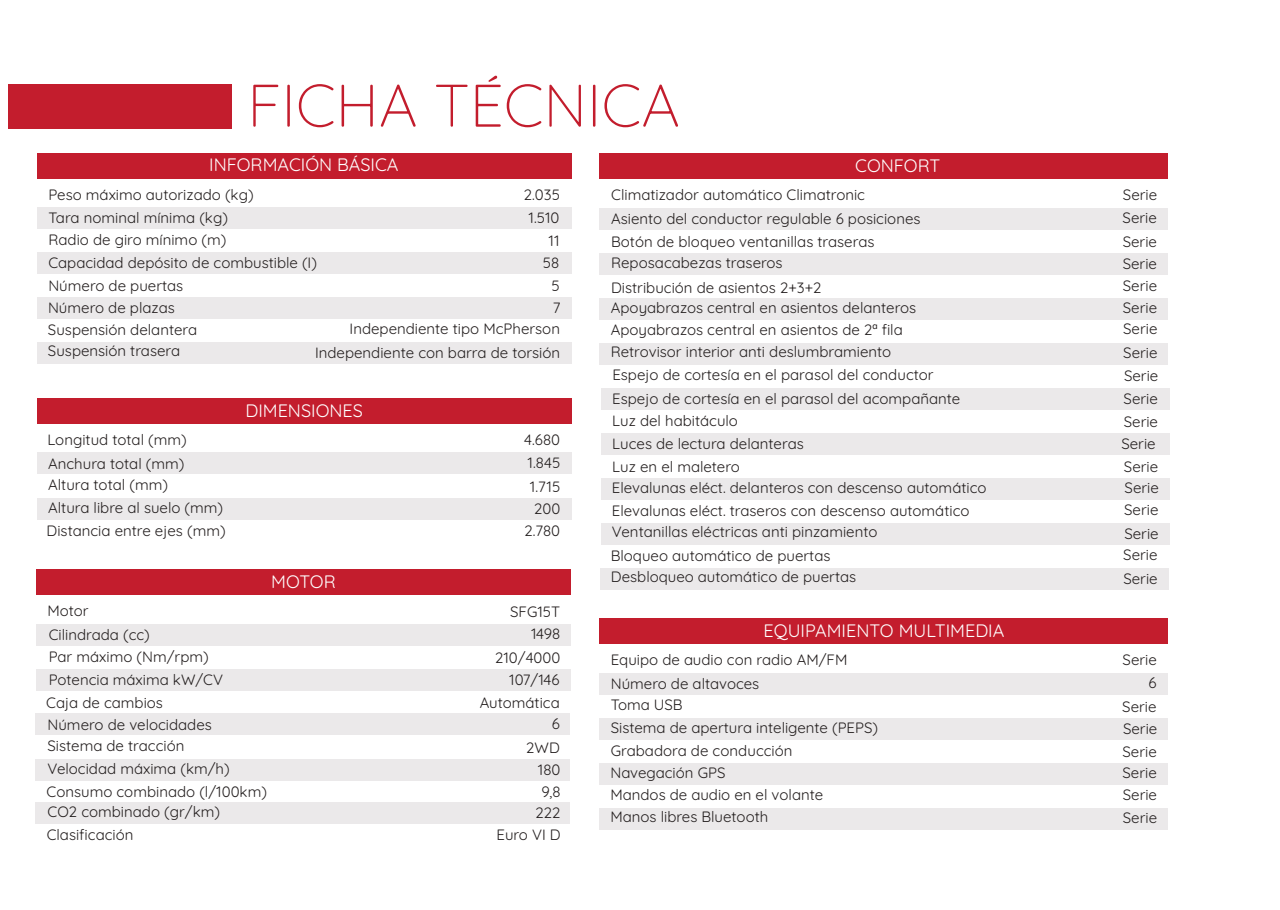
<style>
.page{position:relative;width:1280px;height:910px;background:#fff}
.page>*{position:absolute;margin:0;border:0;box-sizing:border-box;transform-origin:0 0}
.t1{font:300 60px "Quicksand";color:#c31d2d}
.t2{font:300 18px "Quicksand";color:#fff}
.t3{font:300 15px/23px "Quicksand";color:#241f1f}
</style>
<div class="page">
<div style="left:37px;top:398px;width:534px;height:26px;background:#c31d2d"></div>
<div style="left:37px;top:453px;width:534px;height:21px;background:#ebe9ea"></div>
<div style="left:37px;top:498px;width:534px;height:22px;background:#ebe9ea"></div>
<div style="left:37px;top:208px;width:534px;height:21px;background:#ebe9ea"></div>
<div style="left:37px;top:253px;width:534px;height:21px;background:#ebe9ea"></div>
<div style="left:37px;top:298px;width:534px;height:21px;background:#ebe9ea"></div>
<div style="left:37px;top:343px;width:534px;height:21px;background:#ebe9ea"></div>
<div style="left:37px;top:153px;width:534px;height:26px;background:#c31d2d"></div>
<div style="left:36px;top:569px;width:535px;height:26px;background:#c31d2d"></div>
<div style="left:36px;top:624px;width:535px;height:21px;background:#ebe9ea"></div>
<div style="left:36px;top:670px;width:535px;height:21px;background:#ebe9ea"></div>
<div style="left:36px;top:713px;width:534px;height:22px;background:#ebe9ea"></div>
<div style="left:36px;top:759px;width:534px;height:21px;background:#ebe9ea"></div>
<div style="left:36px;top:802px;width:534px;height:21px;background:#ebe9ea"></div>
<div style="left:600px;top:208px;width:568px;height:21px;background:#ebe9ea"></div>
<div style="left:600px;top:253px;width:568px;height:21px;background:#ebe9ea"></div>
<div style="left:600px;top:298px;width:568px;height:21px;background:#ebe9ea"></div>
<div style="left:600px;top:343px;width:568px;height:21px;background:#ebe9ea"></div>
<div style="left:600px;top:153px;width:568px;height:26px;background:#c31d2d"></div>
<div style="left:601px;top:388px;width:568px;height:22px;background:#ebe9ea"></div>
<div style="left:601px;top:433px;width:568px;height:22px;background:#ebe9ea"></div>
<div style="left:601px;top:478px;width:568px;height:22px;background:#ebe9ea"></div>
<div style="left:601px;top:523px;width:568px;height:22px;background:#ebe9ea"></div>
<div style="left:600px;top:569px;width:568px;height:21px;background:#ebe9ea"></div>
<div style="left:8px;top:84px;width:224px;height:44px;background:#c31d2d"></div>
<div style="left:599px;top:673px;width:569px;height:21px;background:#ebe9ea"></div>
<div style="left:599px;top:718px;width:569px;height:21px;background:#ebe9ea"></div>
<div style="left:599px;top:763px;width:569px;height:21px;background:#ebe9ea"></div>
<div style="left:599px;top:808px;width:569px;height:22px;background:#ebe9ea"></div>
<div style="left:599px;top:618px;width:569px;height:26px;background:#c31d2d"></div>
<h1 class="t1" style="left:247px;top:59px;width:434px">FICHA TÉCNICA</h1>
<p class="t2" style="left:209px;top:151px;width:191px">INFORMACIÓN BÁSICA</p>
<p class="t3" style="left:48px;top:181px;width:207px;line-height:23.9px">Peso máximo autorizado (kg)<br>Tara nominal mínima (kg)</p>
<p class="t3" style="left:48px;top:227px;width:270px">Radio de giro mínimo (m)<br>Capacidad depósito de combustible (I)<br>Número de puertas</p>
<p class="t3" style="left:524px;top:181px;width:37px;text-align:right">2.035<br>1.510<br>11</p>
<p class="t3" style="left:543px;top:250px;width:18px;text-align:center">58<br>5</p>
<p class="t2" style="left:855px;top:151px;width:87px">CONFORT</p>
<p class="t3" style="left:611px;top:181px;width:311px;line-height:23.4px">Climatizador automático Climatronic<br>Asiento del conductor regulable 6 posiciones<br>Botón de bloqueo ventanillas traseras</p>
<p class="t3" style="left:611px;top:249px;width:212px;line-height:24.5px">Reposacabezas traseros<br>Distribución de asientos 2+3+2</p>
<p class="t3" style="left:1122px;top:182px;width:36px;text-align:justify">Serie Serie Serie Serie Serie</p>
<p class="t3" style="left:48px;top:295px;width:151px;line-height:21.9px">Número de plazas<br>Suspensión delantera<br>Suspensión trasera</p>
<p class="t3" style="left:350px;top:295px;width:212px;line-height:21.5px;text-align:right">7<br>Independiente tipo McPherson</p>
<p class="t3" style="left:315px;top:339px;width:247px">Independiente con barra de torsión</p>
<p class="t3" style="left:47px;top:426px;width:141px;line-height:23.9px">Longitud total (mm)<br>Anchura total (mm)</p>
<p class="t3" style="left:47px;top:472px;width:180px">Altura total (mm)<br>Altura libre al suelo (mm)<br>Distancia entre ejes (mm)</p>
<p class="t3" style="left:47px;top:598px;width:104px;line-height:23.9px">Motor<br>Cilindrada (cc)</p>
<p class="t3" style="left:46px;top:643px;width:178px">Par máximo (Nm/rpm)<br>Potencia máxima kW/CV<br>Caja de cambios</p>
<p class="t2" style="left:245px;top:397px;width:119px">DIMENSIONES</p>
<p class="t2" style="left:271px;top:568px;width:66px">MOTOR</p>
<p class="t3" style="left:48px;top:712px;width:166px;line-height:21.5px">Número de velocidades<br>Sistema de tracción</p>
<p class="t3" style="left:47px;top:756px;width:222px">Velocidad máxima (km/h)<br>Consumo combinado (l/100km)</p>
<p class="t3" style="left:524px;top:427px;width:37px;text-align:justify">4.680<br>1.845<br>1.715</p>
<p class="t3" style="left:524px;top:496px;width:37px;text-align:right">200<br>2.780</p>
<p class="t3" style="left:495px;top:598px;width:67px;text-align:right">SFG15T<br>1498<br>210/4000</p>
<p class="t3" style="left:480px;top:667px;width:82px;text-align:right">107/146<br>Automática</p>
<p class="t3" style="left:526px;top:710px;width:35px;line-height:23.7px;text-align:right">6<br>2WD</p>
<p class="t3" style="left:538px;top:756px;width:24px">180<br>9,8</p>
<p class="t3" style="left:47px;top:799px;width:175px">CO2 combinado (gr/km)<br>Clasificación</p>
<p class="t3" style="left:497px;top:799px;width:66px;text-align:right">222<br>Euro VI D</p>
<p class="t3" style="left:611px;top:295px;width:307px;line-height:21.9px">Apoyabrazos central en asientos delanteros<br>Apoyabrazos central en asientos de 2ª fila<br>Retrovisor interior anti deslumbramiento</p>
<p class="t3" style="left:1123px;top:295px;width:36px;line-height:21.6px">Serie<br>Serie</p>
<p class="t3" style="left:1123px;top:340px;width:36px">Serie</p>
<p class="t3" style="left:612px;top:362px;width:350px;line-height:23.9px">Espejo de cortesía en el parasol del conductor<br>Espejo de cortesía en el parasol del acompañante</p>
<p class="t3" style="left:612px;top:407px;width:193px">Luz del habitáculo<br>Luces de lectura delanteras<br>Luz en el maletero</p>
<p class="t3" style="left:1123px;top:362px;width:36px;text-align:justify">Serie Serie Serie</p>
<p class="t3" style="left:1121px;top:431px;width:38px">Serie<br>Serie</p>
<p class="t3" style="left:612px;top:476px;width:376px;line-height:21.9px">Elevalunas eléct. delanteros con descenso automático<br>Elevalunas eléct. traseros con descenso automático<br>Ventanillas eléctricas anti pinzamiento</p>
<p class="t3" style="left:1124px;top:476px;width:36px;line-height:21.5px">Serie<br>Serie</p>
<p class="t3" style="left:1124px;top:520px;width:36px">Serie</p>
<p class="t3" style="left:611px;top:543px;width:247px;line-height:21.5px">Bloqueo automático de puertas<br>Desbloqueo automático de puertas</p>
<p class="t3" style="left:1123px;top:541px;width:36px;line-height:23.7px">Serie<br>Serie</p>
<p class="t2" style="left:764px;top:617px;width:242px">EQUIPAMIENTO MULTIMEDIA</p>
<p class="t3" style="left:611px;top:646px;width:238px;line-height:23.9px">Equipo de audio con radio AM/FM<br>Número de altavoces</p>
<p class="t3" style="left:611px;top:692px;width:269px">Toma USB<br>Sistema de apertura inteligente (PEPS)<br>Grabadora de conducción</p>
<p class="t3" style="left:1122px;top:647px;width:37px;text-align:right">Serie<br>6<br>Serie<br>Serie<br>Serie</p>
<p class="t3" style="left:610px;top:760px;width:214px;line-height:21.9px">Navegación GPS<br>Mandos de audio en el volante<br>Manos libres Bluetooth</p>
<p class="t3" style="left:1122px;top:760px;width:36px;line-height:21.6px">Serie<br>Serie</p>
<p class="t3" style="left:1123px;top:805px;width:36px">Serie</p>
</div>
